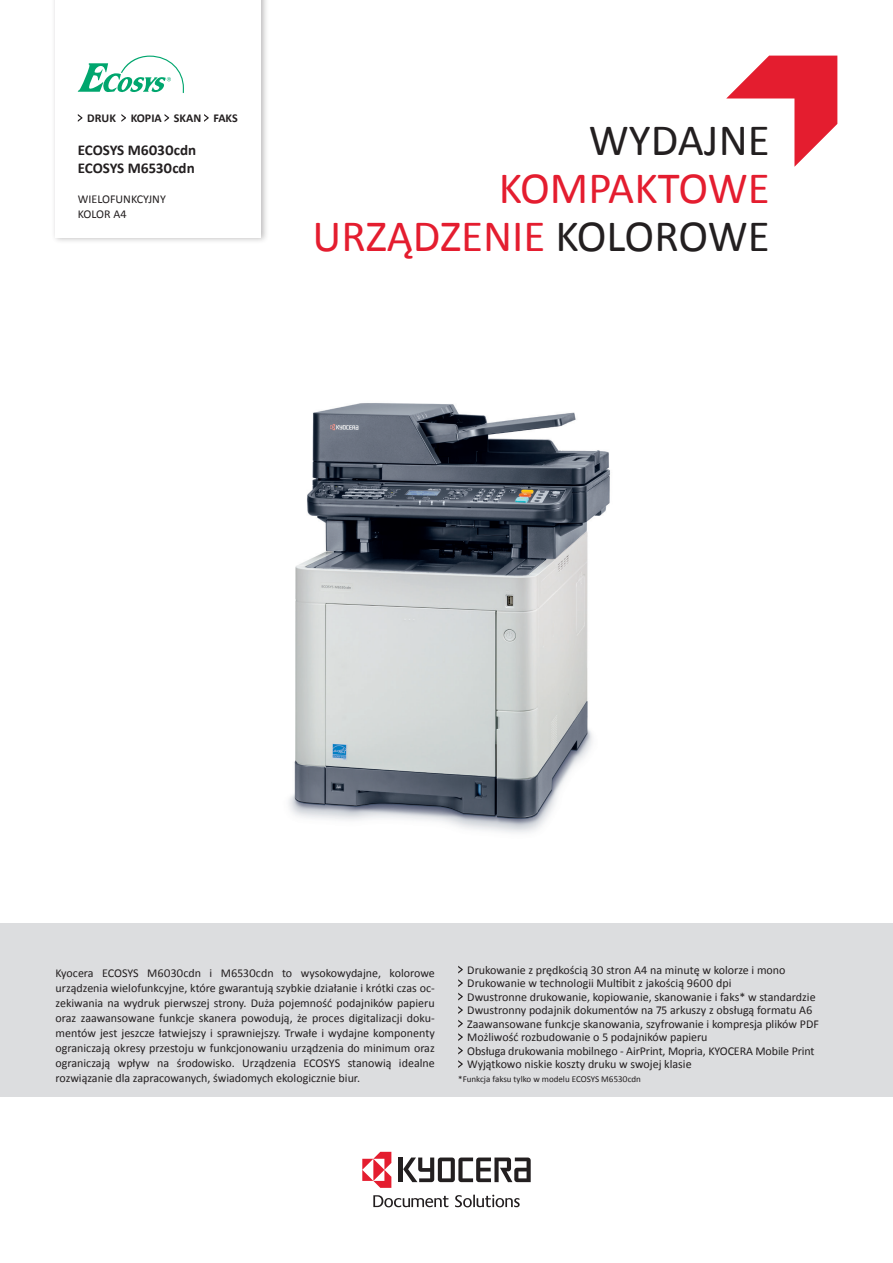
<style>
.page{position:relative;width:893px;height:1263px;background:#fff}
.page>*{position:absolute;margin:0;border:0;box-sizing:border-box;transform-origin:0 0}
.Headline_30_32_black{font:45px/48px "Calibri";color:#e41d2f;text-align:right}
.Note2{font:700 15px "Calibri";color:#231f20}
.Bodycopy_8_10_black{font:12px/15px "Calibri";color:#231f20;text-align:justify}
.Copy1a{font:12px "Calibri";color:#231f20}
.Note3{font:12px "Calibri";color:#231f20}
.Note1{font:700 12px "Calibri";color:#231f20}
.Copy1a-2{font:9px "Calibri";color:#231f20}
.s1{color:#231f20}
</style>
<div class="page">
<img style="left:289px;top:403px;width:321px;height:430px">
<div style="left:0;top:923px;width:893px;height:173px;background:#dcdddf"></div>
<div style="left:51px;top:0;width:217px;height:244px;background:#231f20;opacity:.3"></div>
<div style="left:56px;top:0;width:205px;height:238px;background:#fff"></div>
<hr style="left:399px;top:1157px;width:4px;height:25px;background:#231f20">
<svg style="left:403px;top:1157px;width:128px;height:25px"></svg>
<svg style="left:362px;top:1152px;width:29px;height:36px"></svg>
<svg style="left:455px;top:1195px;width:65px;height:12px"></svg>
<svg style="left:373px;top:1195px;width:75px;height:12px"></svg>
<svg style="left:78px;top:56px;width:106px;height:37px"></svg>
<svg style="left:726px;top:56px;width:111px;height:111px"></svg>
<svg style="left:458px;top:966px;width:5px;height:7px"></svg>
<svg style="left:458px;top:979px;width:5px;height:8px"></svg>
<svg style="left:458px;top:993px;width:5px;height:7px"></svg>
<svg style="left:458px;top:1006px;width:5px;height:8px"></svg>
<svg style="left:458px;top:1020px;width:5px;height:7px"></svg>
<svg style="left:458px;top:1033px;width:5px;height:8px"></svg>
<svg style="left:458px;top:1047px;width:5px;height:7px"></svg>
<svg style="left:458px;top:1060px;width:5px;height:8px"></svg>
<svg style="left:78px;top:114px;width:4px;height:8px"></svg>
<svg style="left:121px;top:114px;width:5px;height:8px"></svg>
<svg style="left:165px;top:114px;width:4px;height:8px"></svg>
<svg style="left:204px;top:114px;width:5px;height:8px"></svg>
<p class="Note1" style="left:87px;top:109px;width:152px">DRUK KOPIA SKAN FAKS</p>
<p class="Note2" style="left:78px;top:139px;width:120px">ECOSYS M6030cdn</p>
<p class="Note2" style="left:78px;top:157px;width:118px">ECOSYS M6530cdn</p>
<p class="Note3" style="left:78px;top:191px;width:90px">WIELOFUNKCYJNY</p>
<p class="Note3" style="left:78px;top:206px;width:50px">KOLOR A4</p>
<p class="Headline_30_32_black" style="left:313px;top:115px;width:459px"><span class="s1">WYDAJNE<br></span>KOMPAKTOWE<br>URZĄDZENIE <span class="s1">KOLOROWE</span></p>
<p class="Bodycopy_8_10_black" style="left:56px;top:965px;width:381px">Kyocera ECOSYS M6030cdn i M6530cdn to wysokowydajne, kolorowe urządzenia wielofunkcyjne, które gwarantują szybkie działanie i krótki czas oc&shy;zekiwania na wydruk pierwszej strony. Duża pojemność podajników papieru oraz zaawansowane funkcje skanera powodują, że proces digitalizacji doku&shy;mentów jest jeszcze łatwiejszy i sprawniejszy. Trwałe i wydajne komponenty ograniczają okresy przestoju w funkcjonowaniu urządzenia do minimum oraz ograniczają wpływ na środowisko. Urządzenia ECOSYS stanowią idealne rozwiązanie dla zapracowanych, świadomych ekologicznie biur.</p>
<p class="Copy1a" style="left:467px;top:961px;width:320px">Drukowanie z prędkością 30 stron A4 na minutę w kolorze i mono</p>
<p class="Copy1a" style="left:467px;top:975px;width:266px">Drukowanie w technologii Multibit z jakością 9600 dpi</p>
<p class="Copy1a" style="left:467px;top:988px;width:350px">Dwustronne drukowanie, kopiowanie, skanowanie i faks* w standardzie</p>
<p class="Copy1a" style="left:467px;top:1002px;width:347px">Dwustronny podajnik dokumentów na 75 arkuszy z obsługą formatu A6</p>
<p class="Copy1a" style="left:467px;top:1015px;width:353px">Zaawansowane funkcje skanowania, szyfrowanie i kompresja plików PDF</p>
<p class="Copy1a" style="left:467px;top:1029px;width:242px">Możliwość rozbudowanie o 5 podajników papieru</p>
<p class="Copy1a" style="left:467px;top:1042px;width:349px">Obsługa drukowania mobilnego - AirPrint, Mopria, KYOCERA Mobile Print</p>
<p class="Copy1a" style="left:467px;top:1056px;width:226px">Wyjątkowo niskie koszty druku w swojej klasie</p>
<p class="Copy1a-2" style="left:458px;top:1073px;width:184px">*Funkcja faksu tylko w modelu ECOSYS M6530cdn</p>
</div>
